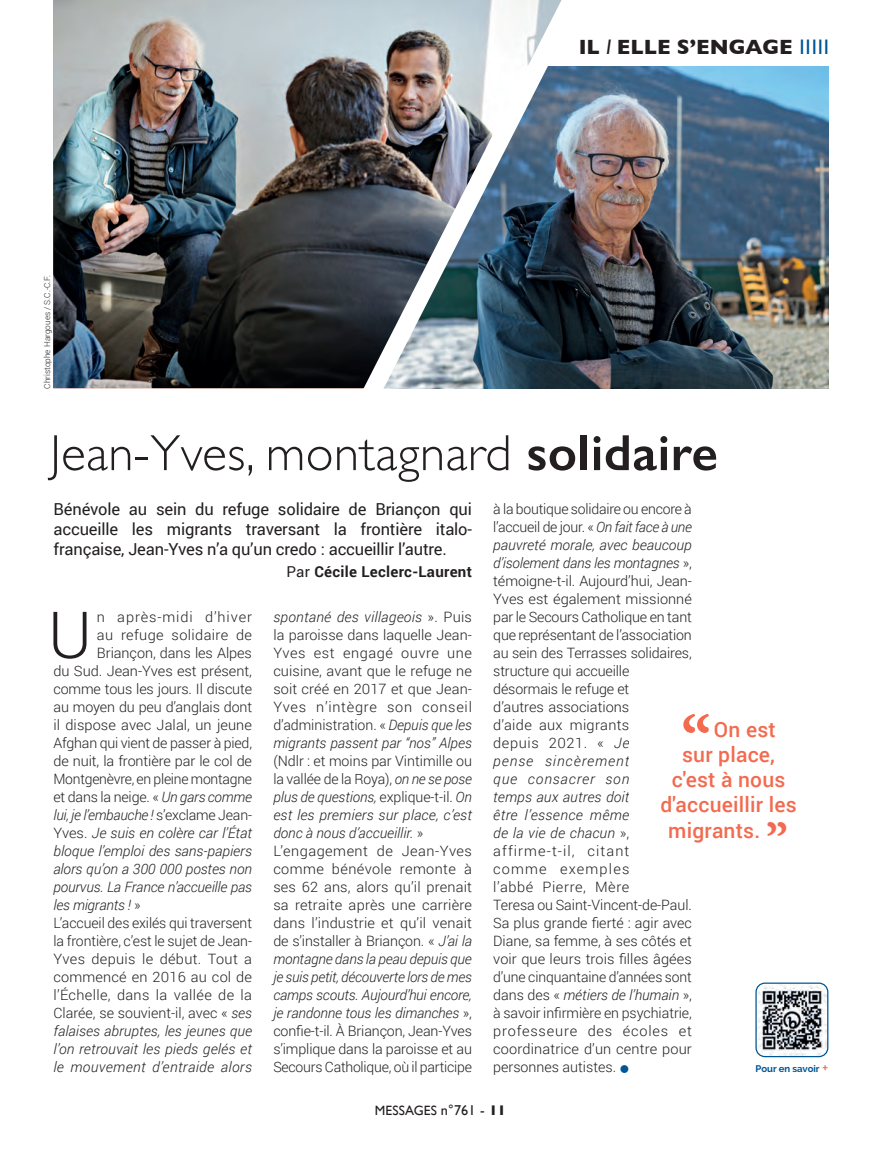
<style>
.page{position:relative;width:881px;height:1149px;background:#fff}
.page>*{position:absolute;margin:0;border:0;box-sizing:border-box;transform-origin:0 0}
.t1{font:700 67.5px "Minion Pro";color:#f26b50}
.t2{font:300 64.95px "Roboto";color:#231f20}
.t3{font:300 51px "Gill Sans";letter-spacing:.01em;color:#231f20}
.t4{font:700 49.5px "Minion Pro";color:#f26b50}
.t5{font:500 21px "Roboto";letter-spacing:.01em;color:#f26b50}
.t6{font:700 21px "Gill Sans";color:#231f20}
.t7{font:16.5px/19.8px "Roboto";letter-spacing:-.01em;color:#231f20;text-align:justify}
.t8{font:700 15px "Roboto";letter-spacing:.02em;color:#231f20}
.t9{font:300 14.25px/18px "Roboto";letter-spacing:-.005em;color:#231f20}
.t10{font:italic 300 14.25px "Roboto";color:#231f20}
.t11{font:300 14.25px "Roboto";letter-spacing:.025em;color:#231f20}
.t12{font:italic 300 14.25px "Roboto";letter-spacing:.025em;color:#231f20}
.t13{font:300 14.25px "Roboto";letter-spacing:.06em;color:#231f20}
.t14{font:13.5px "Gill Sans";letter-spacing:.01em;color:#231f20}
.t15{font:700 9.6px "Raleway";color:#005594}
.t16{font:300 8.25px "Roboto";color:#231f20}
.s1{font-weight:400;font-style:italic}
.s2{font-weight:400;color:#005594}
.s3{font-weight:600}
.s4{font-weight:400}
.s5{font-style:italic}
.s6{color:#005594}
.s7{font-style:normal}
.s8{font-weight:500;font-size:15px;color:#f26b50}
.s9{font-size:14.25px}
.s10{font-weight:700;font-size:14.25px}
</style>
<div class="page">
<img style="left:581px;top:66px;width:246px;height:322px">
<img style="left:53px;top:0;width:295px;height:388px">
<img style="left:348px;top:0;width:233px;height:389px">
<img style="left:755px;top:984px;width:72px;height:71px">
<div style="left:755px;top:982px;width:73px;height:74px;border:1px solid #005594;border-radius:9px"></div>
<p class="t16" style="left:41px;top:388px;width:115px;rotate:-90deg">Christophe Hargoues / S.C.-C.F.</p>
<h3 class="t6" style="left:578px;top:31px;width:252px">IL <span class="s1">I</span> ELLE S’ENGAGE <span class="s2">IIIII</span></h3>
<h3 class="t3" style="left:50px;top:413px;width:669px">Jean-Yves, montagnard <span class="s3">solidaire</span></h3>
<p class="t7" style="left:54px;top:498px;width:420px">Bénévole au sein du refuge solidaire de Briançon qui accueille les migrants traversant la frontière italo&shy;française, Jean-Yves n’a qu’un credo : accueillir l’autre.</p>
<p class="t8" style="left:286px;top:561px;width:187px"><span class="s4">Par</span> Cécile Leclerc-Laurent</p>
<p class="t9" style="left:493px;top:499px;width:200px">à la boutique solidaire ou encore à l’accueil de jour. « <span class="s5">On fait face à une pauvreté morale, avec beaucoup d’isolement dans les montagnes</span> », témoigne-t-il. Aujourd’hui, Jean-<br>Yves est également missionné par le Secours Catholique en tant que représentant de l’association au sein des Terrasses solidaires, structure qui accueille désormais le refuge et<br>d’autres associations<br>d’aide aux migrants<br>depuis 2021. « <span class="s5">Je<br>pense sincèrement<br>que consacrer son<br>temps aux autres doit<br>être l’essence même<br>de la vie de chacun</span> », affirme-t-il, citant<br>comme exemples<br>l’abbé Pierre, Mère<br>Teresa ou Saint-Vincent-de-Paul.<br>Sa plus grande fierté : agir avec<br>Diane, sa femme, à ses côtés et voir que leurs trois filles âgées d’une cinquantaine d’années sont dans des « <span class="s5">métiers de l’humain</span> », à savoir infirmière en psychiatrie, professeure des écoles et coordinatrice d’un centre pour personnes autistes. <span class="s6">●</span></p>
<p class="t9" style="left:273px;top:607px;width:200px;text-align:justify"><span class="s5">spontané des villageois</span> ». Puis la paroisse dans laquelle Jean-Yves est engagé ouvre une cuisine, avant que le refuge ne soit créé en 2017 et que Jean-Yves n’intègre son conseil d’administration. « <span class="s5">Depuis que les migrants passent par “nos” Alpes</span></p>
<p class="t9" style="left:273px;top:751px;width:200px">(Ndlr : et moins par Vintimille ou la vallée de la Roya), <span class="s5">on ne se pose plus de questions,</span> explique-t-il. <span class="s5">On est les premiers sur place, c’est donc à nous d’accueillir.</span> »<br>L’engagement de Jean-Yves comme bénévole remonte à ses 62 ans, alors qu’il prenait sa retraite après une carrière dans l’industrie et qu’il venait de s’installer à Briançon. « <span class="s5">J’ai la montagne dans la peau depuis que je suis petit, découverte lors de mes camps scouts. Aujourd’hui encore, je randonne tous les dimanches</span> », confie-t-il. À Briançon, Jean-Yves s’implique dans la paroisse et au<br>Secours Catholique, où il participe</p>
<h2 class="t2" style="left:48px;top:589px;width:45px">U</h2>
<p class="t13" style="left:97px;top:607px;width:156px">n après-midi d’hiver</p>
<p class="t11" style="left:97px;top:625px;width:156px">au refuge solidaire de</p>
<p class="t9" style="left:97px;top:643px;width:156px">Briançon, dans les Alpes</p>
<p class="t9" style="left:53px;top:661px;width:200px">du Sud. Jean-Yves est présent,</p>
<p class="t9" style="left:53px;top:679px;width:200px">comme tous les jours. Il discute</p>
<p class="t9" style="left:53px;top:697px;width:200px">au moyen du peu d’anglais dont</p>
<p class="t9" style="left:53px;top:715px;width:200px">il dispose avec Jalal, un jeune</p>
<p class="t9" style="left:53px;top:733px;width:200px">Afghan qui vient de passer à pied,</p>
<p class="t9" style="left:53px;top:751px;width:200px">de nuit, la frontière par le col de</p>
<p class="t9" style="left:53px;top:769px;width:200px">Montgenèvre, en pleine montagne</p>
<p class="t9" style="left:53px;top:787px;width:200px">et dans la neige. « <span class="s5">Un gars comme</span></p>
<p class="t10" style="left:53px;top:805px;width:200px">lui, je l’embauche ! <span class="s7">s’exclame Jean-</span></p>
<p class="t10" style="left:53px;top:823px;width:200px"><span class="s7">Yves.</span> Je suis en colère car l’État</p>
<p class="t10" style="left:53px;top:841px;width:200px">bloque l’emploi des sans-papiers</p>
<p class="t10" style="left:53px;top:859px;width:200px">alors qu’on a 300 000 postes non</p>
<p class="t10" style="left:53px;top:877px;width:200px">pourvus. La France n’accueille pas</p>
<p class="t10" style="left:53px;top:895px;width:89px">les migrants ! <span class="s7">»</span></p>
<p class="t9" style="left:53px;top:913px;width:200px">L’accueil des exilés qui traversent</p>
<p class="t9" style="left:53px;top:931px;width:200px">la frontière, c’est le sujet de Jean-</p>
<p class="t11" style="left:53px;top:949px;width:200px">Yves depuis le début. Tout a</p>
<p class="t9" style="left:53px;top:967px;width:200px">commencé en 2016 au col de</p>
<p class="t11" style="left:53px;top:985px;width:200px">l’Échelle, dans la vallée de la</p>
<p class="t9" style="left:53px;top:1003px;width:200px">Clarée, se souvient-il, avec « <span class="s5">ses</span></p>
<p class="t10" style="left:53px;top:1021px;width:200px">falaises abruptes, les jeunes que</p>
<p class="t10" style="left:53px;top:1039px;width:200px">l’on retrouvait les pieds gelés et</p>
<p class="t12" style="left:53px;top:1057px;width:200px">le mouvement d’entraide alors</p>
<h1 class="t1" style="left:681px;top:692px;width:32px">“</h1>
<h3 class="t5" style="left:713px;top:714px;width:63px">On est</h3>
<h3 class="t5" style="left:681px;top:739px;width:94px">sur place,</h3>
<h3 class="t5" style="left:671px;top:764px;width:115px">c'est à nous</h3>
<h3 class="t5" style="left:660px;top:789px;width:138px">d'accueillir les</h3>
<h3 class="t5" style="left:668px;top:815px;width:93px">migrants.</h3>
<h3 class="t4" style="left:765px;top:806px;width:24px">”</h3>
<p class="t15" style="left:755px;top:1062px;width:74px">Pour en savoir <span class="s8">+</span></p>
<p class="t14" style="left:375px;top:1101px;width:133px">MESSAGES <span class="s9">n°761 -</span> <span class="s10">11</span></p>
</div>
